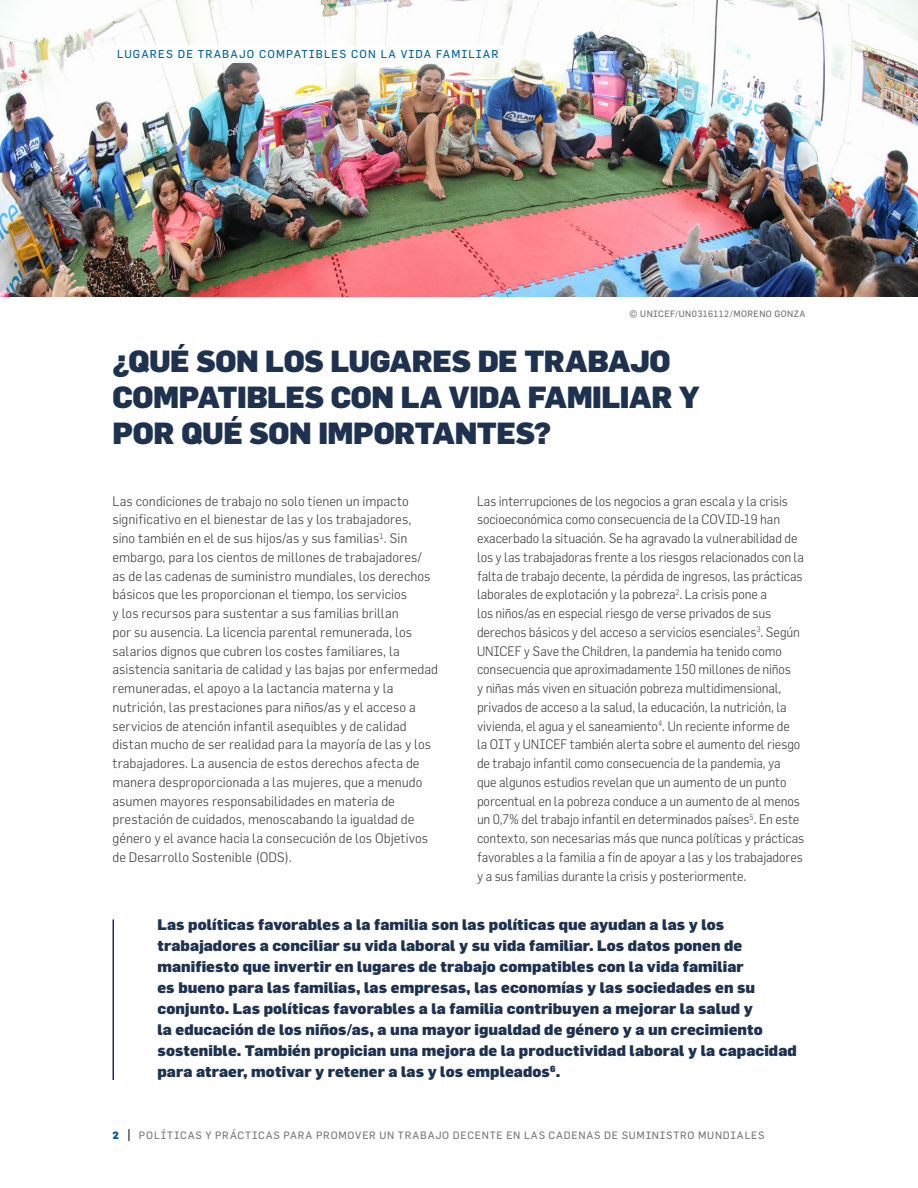
<style>
.page{position:relative;width:918px;height:1188px;background:#fff}
.page>*{position:absolute;margin:0;border:0;box-sizing:border-box;transform-origin:0 0}
.Headline_2{font:900 30px/36px "Flama";letter-spacing:-.015em;color:#1e3250}
.Callout{font:900 15px/21px "Flama";letter-spacing:.005em;color:#1e3250}
.Text_9_10_5{font:300 13.5px/18.8px "Flama";letter-spacing:-.005em;color:#414042;scale:.96 1}
.Text_9_10_5-2{font:300 13.5px/18.8px "Flama";letter-spacing:-.005em;color:#414042}
.t1{font:11.25px "Flama";letter-spacing:.1em;color:#00639c}
.t2{font:10.5px "Flama";letter-spacing:.075em;color:#78777a}
.t3{font:900 10.5px "Flama";color:#00639c}
.Photo_Credit{font:9px "Flama";letter-spacing:.045em;color:#707071}
</style>
<div class="page">
<svg style="left:129px;top:1129px;width:1px;height:12px"></svg>
<img style="left:0;top:0;width:918px;height:297px">
<hr style="left:112px;top:920px;width:2px;height:160px;background:#1e3250">
<div style="left:112px;top:45px;width:392px;height:18px;background:#fff"></div>
<p class="t1" style="left:117px;top:47px;width:383px">LUGARES DE TRABAJO COMPATIBLES CON LA VIDA FAMILIAR</p>
<p class="Photo_Credit" style="left:629px;top:308px;width:178px">© UNICEF/UN0316112/MORENO GONZA</p>
<p class="Headline_2" style="left:112px;top:343px;width:589px">¿QUÉ SON LOS LUGARES DE TRABAJO<br>COMPATIBLES CON LA VIDA FAMILIAR Y<br>POR QUÉ SON IMPORTANTES?</p>
<p class="Text_9_10_5-2" style="left:112px;top:491px;width:327px">Las condiciones de trabajo no solo tienen un impacto significativo en el bienestar de las y los trabajadores,<br>sino también en el de sus hijos/as y sus familias<sup>1</sup>. Sin embargo, para los cientos de millones de trabajadores/ as de las cadenas de suministro mundiales, los derechos básicos que les proporcionan el tiempo, los servicios<br>y los recursos para sustentar a sus familias brillan<br>por su ausencia. La licencia parental remunerada, los salarios dignos que cubren los costes familiares, la asistencia sanitaria de calidad y las bajas por enfermedad remuneradas, el apoyo a la lactancia materna y la nutrición, las prestaciones para niños/as y el acceso a servicios de atención infantil asequibles y de calidad distan mucho de ser realidad para la mayoría de las y los trabajadores. La ausencia de estos derechos afecta de manera desproporcionada a las mujeres, que a menudo asumen mayores responsabilidades en materia de prestación de cuidados, menoscabando la igualdad de género y el avance hacia la consecución de los Objetivos de Desarrollo Sostenible (ODS).</p>
<p class="Text_9_10_5" style="left:477px;top:491px;width:343px">Las interrupciones de los negocios a gran escala y la crisis socioeconómica como consecuencia de la COVID-19 han exacerbado la situación. Se ha agravado la vulnerabilidad de los y las trabajadoras frente a los riesgos relacionados con la falta de trabajo decente, la pérdida de ingresos, las prácticas laborales de explotación y la pobreza<sup>2</sup>. La crisis pone a<br>los niños/as en especial riesgo de verse privados de sus derechos básicos y del acceso a servicios esenciales<sup>3</sup>. Según UNICEF y Save the Children, la pandemia ha tenido como consecuencia que aproximadamente 150 millones de niños<br>y niñas más viven en situación pobreza multidimensional, privados de acceso a la salud, la educación, la nutrición, la vivienda, el agua y el saneamiento<sup>4</sup>. Un reciente informe de<br>la OIT y UNICEF también alerta sobre el aumento del riesgo de trabajo infantil como consecuencia de la pandemia, ya<br>que algunos estudios revelan que un aumento de un punto porcentual en la pobreza conduce a un aumento de al menos un 0,7% del trabajo infantil en determinados países<sup>5</sup>. En este contexto, son necesarias más que nunca políticas y prácticas favorables a la familia a fin de apoyar a las y los trabajadores y a sus familias durante la crisis y posteriormente.</p>
<p class="Callout" style="left:158px;top:914px;width:641px">Las políticas favorables a la familia son las políticas que ayudan a las y los trabajadores a conciliar su vida laboral y su vida familiar. Los datos ponen de manifiesto que invertir en lugares de trabajo compatibles con la vida familiar<br>es bueno para las familias, las empresas, las economías y las sociedades en su conjunto. Las políticas favorables a la familia contribuyen a mejorar la salud y<br>la educación de los niños/as, a una mayor igualdad de género y a un crecimiento sostenible. También propician una mejora de la productividad laboral y la capacidad para atraer, motivar y retener a las y los empleados<sup>6</sup>.</p>
<p class="t3" style="left:112px;top:1129px;width:8px">2</p>
<p class="t2" style="left:139px;top:1129px;width:627px">POLÍTICAS Y PRÁCTICAS PARA PROMOVER UN TRABAJO DECENTE EN LAS CADENAS DE SUMINISTRO MUNDIALES</p>
</div>
